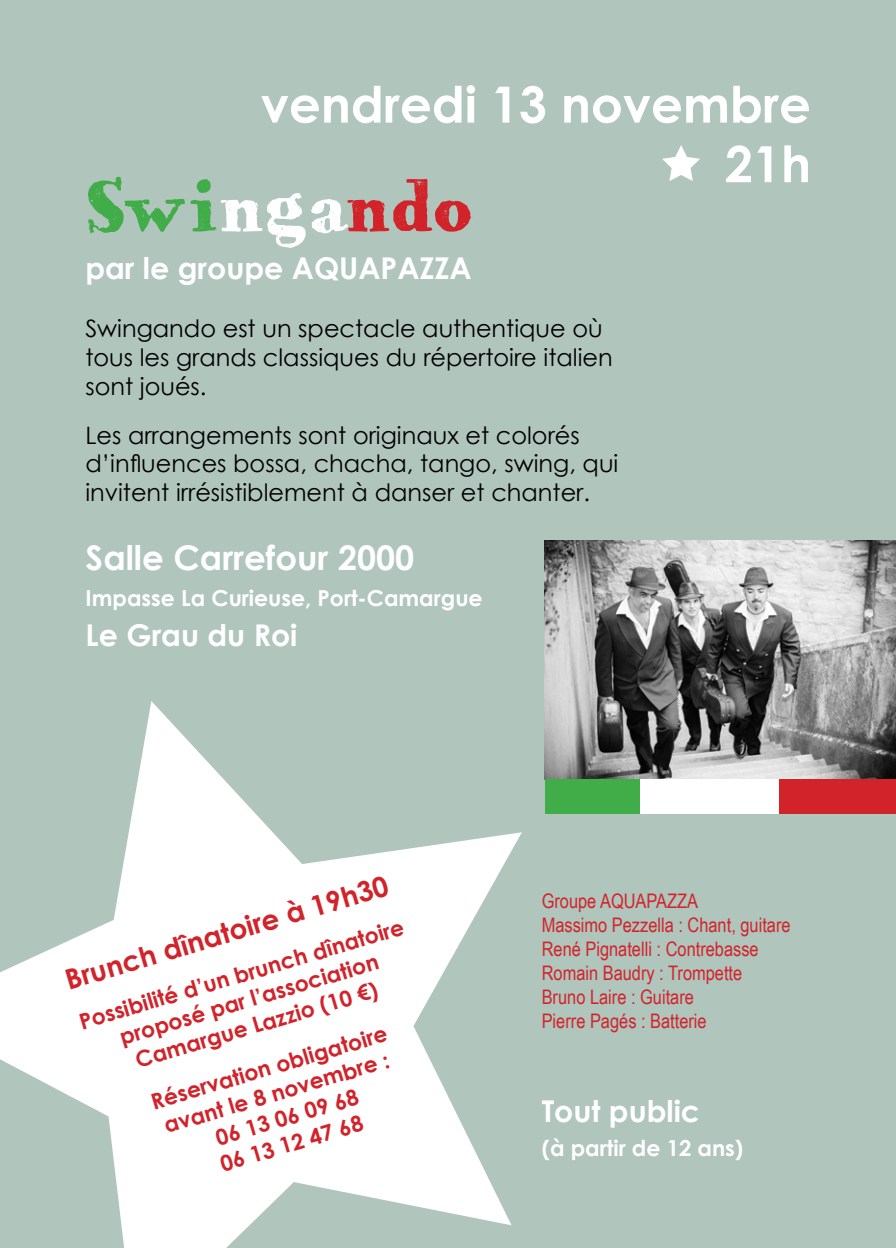
<style>
.page{position:relative;width:896px;height:1248px;background:#fff}
.page>*{position:absolute;margin:0;border:0;box-sizing:border-box;transform-origin:0 0}
.t1{font:72px "HVD Bodedo";color:#41ad49}
.t2{font:700 50px/59.6px "Century Gothic";color:#fff;text-align:right}
.t3{font:700 34px "Century Gothic";color:#fff}
.t4{font:700 30px "Century Gothic";color:#fff}
.t5{font:700 28px "Century Gothic";color:#d2232a}
.t6{font:24px/28.8px "Century Gothic";color:#000}
.t7{font:700 22px/26.4px "Century Gothic";color:#d2232a;text-align:center}
.t8{font:700 22px "Century Gothic";color:#fff}
.t9{font:20px/24px "Arial Narrow";color:#d2232a}
.s1{color:#fff}
.s2{color:#d2232a}
</style>
<div class="page">
<div style="left:0;top:0;width:896px;height:1247px;background:#b0c5bc"></div>
<img style="left:545px;top:540px;width:351px;height:239px">
<div style="left:545px;top:779px;width:349px;height:34px;background:#41ad49"></div>
<div style="left:640px;top:779px;width:256px;height:34px;background:#fff"></div>
<div style="left:780px;top:779px;width:116px;height:34px;background:#d2232a"></div>
<svg style="left:662px;top:145px;width:38px;height:36px"></svg>
<svg style="left:0;top:701px;width:522px;height:546px;fill:#fff"></svg>
<h2 class="t2" style="left:261px;top:72px;width:552px">vendredi 13 novembre<br>21h</h2>
<h1 class="t1" style="left:85px;top:160px;width:391px">Swi<span class="s1">nga</span><span class="s2">ndo</span></h1>
<p class="t4" style="left:85px;top:245px;width:388px">par le groupe AQUAPAZZA</p>
<p class="t6" style="left:85px;top:313px;width:529px">Swingando est un spectacle authentique où tous les grands classiques du répertoire italien sont joués.</p>
<p class="t6" style="left:85px;top:420px;width:534px">Les arrangements sont originaux et colorés d’influences bossa, chacha, tango, swing, qui invitent irrésistiblement à danser et chanter.</p>
<h3 class="t3" style="left:86px;top:531px;width:330px">Salle Carrefour 2000</h3>
<p class="t8" style="left:86px;top:581px;width:398px">Impasse La Curieuse, Port-Camargue</p>
<p class="t4" style="left:86px;top:612px;width:213px">Le Grau du Roi</p>
<p class="t5" style="left:60px;top:958px;width:337px;rotate:-16deg">Brunch dînatoire à 19h30</p>
<p class="t7" style="left:76px;top:1009px;width:339px;rotate:-17deg">Possibilité d’un brunch dînatoire proposé par l’association<br>Camargue Lazzio (10 €)</p>
<p class="t7" style="left:148px;top:1089px;width:247px;rotate:-17deg">Réservation obligatoire avant le 8 novembre :<br>06 13 06 09 68<br>06 13 12 47 68</p>
<p class="t9" style="left:542px;top:887px;width:250px">Groupe AQUAPAZZA<br>Massimo Pezzella : Chant, guitare<br>René Pignatelli : Contrebasse<br>Romain Baudry : Trompette<br>Bruno Laire : Guitare<br>Pierre Pagés : Batterie</p>
<p class="t4" style="left:542px;top:1087px;width:160px">Tout public</p>
<p class="t8" style="left:542px;top:1130px;width:203px">(à partir de 12 ans)</p>
</div>
